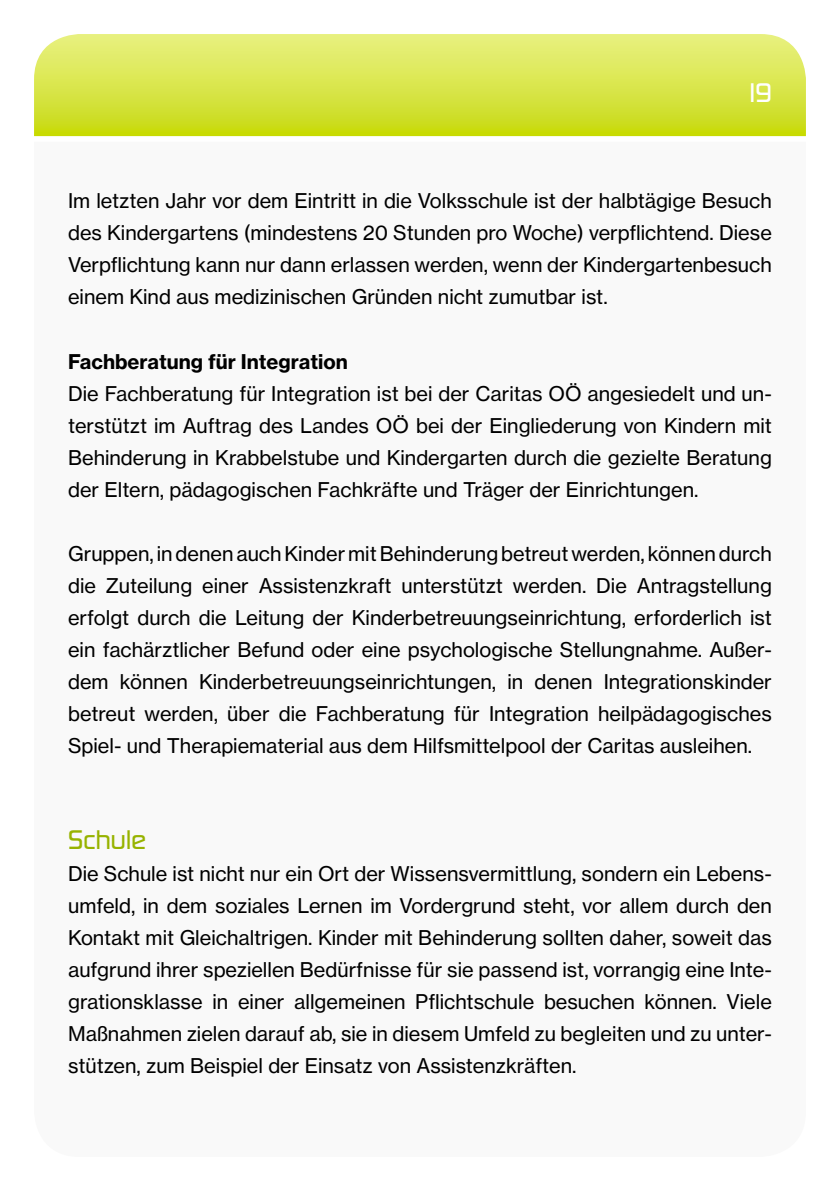
<style>
.page{position:relative;width:840px;height:1191px;background:#fff}
.page>*{position:absolute;margin:0;border:0;box-sizing:border-box;transform-origin:0 0}
.t1{font:500 24px "Sol Pro";letter-spacing:.01em;color:#97b300}
.t2{font:500 24px "Sol Pro";color:#fff}
.t3{font:20px/32px "N Haas Grotesk TX Pro 55 Rg";color:#000;text-align:justify}
.t4{font:20px "N Haas Grotesk TX Pro 75 Bd";color:#000}
</style>
<div class="page">
<svg style="left:34px;top:34px;width:771px;height:102px"></svg>
<p class="t2" style="left:749px;top:78px;width:24px">19</p>
<p class="t3" style="left:68px;top:185px;width:705px">Im letzten Jahr vor dem Eintritt in die Volksschule ist der halbtägige Besuch des Kindergartens (mindestens 20 Stunden pro Woche) verpflichtend. Diese Verpflichtung kann nur dann erlassen werden, wenn der Kindergartenbesuch einem Kind aus medizinischen Gründen nicht zumutbar ist.</p>
<p class="t4" style="left:68px;top:348px;width:281px">Fachberatung für Integration</p>
<p class="t3" style="left:68px;top:377px;width:705px">Die Fachberatung für Integration ist bei der Caritas OÖ angesiedelt und un&shy;terstützt im Auftrag des Landes OÖ bei der Eingliederung von Kindern mit Behinderung in Krabbelstube und Kindergarten durch die gezielte Beratung der Eltern, pädagogischen Fachkräfte und Träger der Einrichtungen.</p>
<p class="t3" style="left:68px;top:537px;width:705px">Gruppen, in denen auch Kinder mit Behinderung betreut werden, können durch die Zuteilung einer Assistenzkraft unterstützt werden. Die Antragstellung erfolgt durch die Leitung der Kinderbetreuungseinrichtung, erforderlich ist ein fachärztlicher Befund oder eine psychologische Stellungnahme. Außer&shy;dem können Kinderbetreuungseinrichtungen, in denen Integrationskinder betreut werden, über die Fachberatung für Integration heilpädagogisches Spiel- und Therapiematerial aus dem Hilfsmittelpool der Caritas ausleihen.</p>
<p class="t1" style="left:68px;top:824px;width:79px">Schule</p>
<p class="t3" style="left:68px;top:857px;width:705px">Die Schule ist nicht nur ein Ort der Wissensvermittlung, sondern ein Lebens&shy;umfeld, in dem soziales Lernen im Vordergrund steht, vor allem durch den Kontakt mit Gleichaltrigen. Kinder mit Behinderung sollten daher, soweit das aufgrund ihrer speziellen Bedürfnisse für sie passend ist, vorrangig eine Inte&shy;grationsklasse in einer allgemeinen Pflichtschule besuchen können. Viele Maßnahmen zielen darauf ab, sie in diesem Umfeld zu begleiten und zu unter&shy;stützen, zum Beispiel der Einsatz von Assistenzkräften.</p>
</div>
